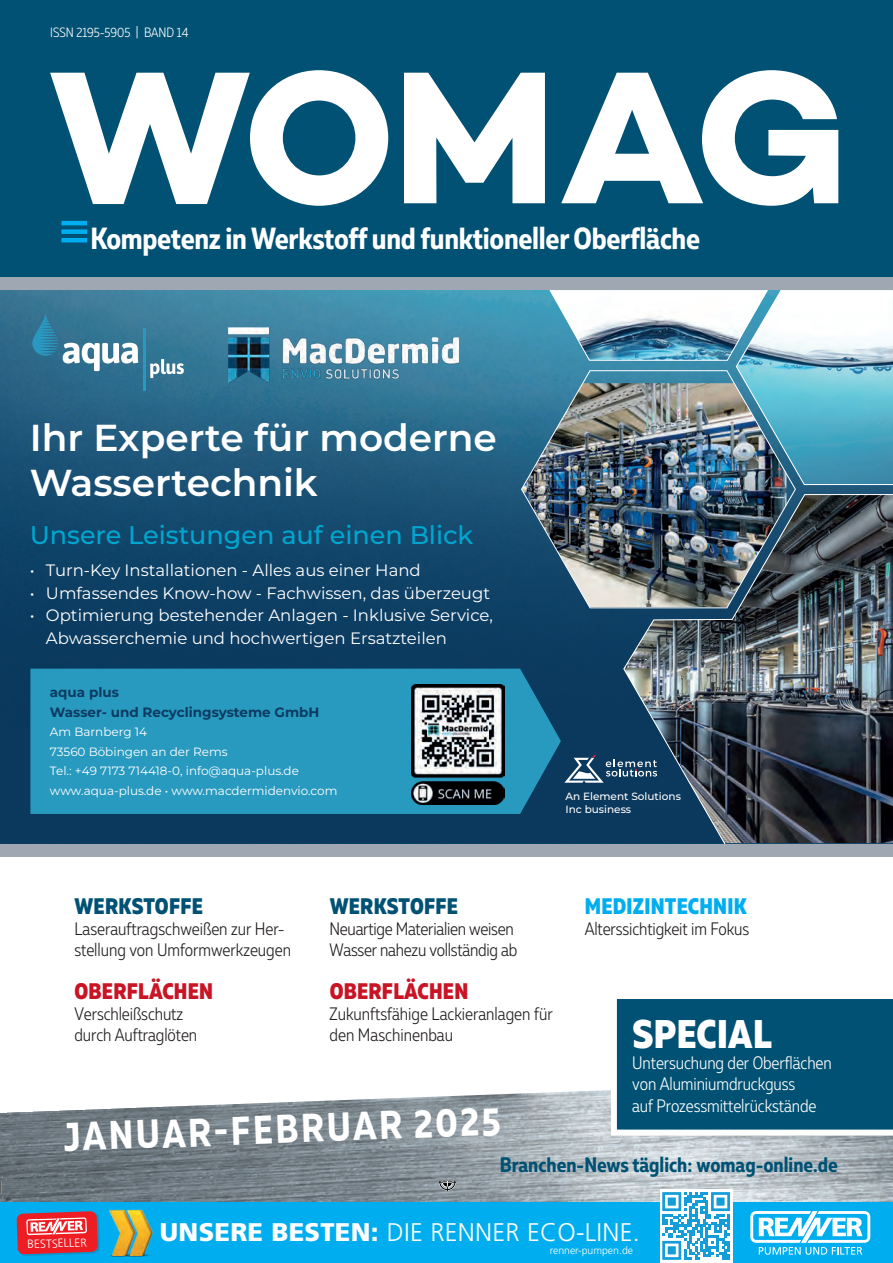
<style>
.page{position:relative;width:893px;height:1263px;background:#fff}
.page>*{position:absolute;margin:0;border:0;box-sizing:border-box;transform-origin:0 0}
.t1{font:700 39.9px "Muller Narrow";color:#fff}
.t2{font:800 39.9px "Muller Narrow";letter-spacing:.01em;color:#fff}
.t3{font:600 37.5px/45px "Montserrat";color:#fff}
.t4{font:700 30.6px "Muller Narrow";letter-spacing:-.01em;color:#fff}
.t5{font:300 25.5px "Frutiger LT Pro";letter-spacing:.01em;color:#fff}
.t6{font:500 25.5px "Montserrat";color:#00a6cf}
.t7{font:800 22.5px "Muller Narrow";letter-spacing:.01em;color:#c91425}
.t8{font:800 22.5px "Muller Narrow";letter-spacing:.01em;color:#005173}
.t9{font:800 22.5px "Muller Narrow";letter-spacing:.01em;color:#00aeef}
.t10{font:700 21px "Muller Narrow";color:#005173}
.t11{font:300 18px/21.3px "Muller Narrow";letter-spacing:-.005em;color:#231f20}
.t12{font:300 18px/21.3px "Muller Narrow";letter-spacing:-.005em;color:#fff}
.t13{font:16.5px/22.5px "Montserrat";color:#fff}
.t14{font:700 13.5px/19.5px "Montserrat";color:#0d3b61}
.t15{font:300 13.5px "Muller Narrow";color:#fff}
.t16{font:12px/19.5px "Montserrat";color:#fff}
.t17{font:300 12px "Frutiger LT Pro";color:#fff}
.t18{font:500 10.5px/12.6px "Montserrat";color:#fff}
.t19{font:300 10.5px "Frutiger LT Pro";color:#fff}
.s1{font-weight:900}
</style>
<div class="page">
<div style="left:0;top:0;width:893px;height:278px;background:#005173"></div>
<img style="left:0;top:1090px;width:893px;height:112px">
<div style="left:0;top:277px;width:893px;height:14px;background:#9fa7b2"></div>
<div style="left:0;top:843px;width:893px;height:13px;background:#9fa7b2"></div>
<hr style="left:61px;top:221px;width:26px;height:4px;background:#00aeef">
<hr style="left:61px;top:238px;width:26px;height:4px;background:#00aeef">
<div style="left:61px;top:229px;width:26px;height:5px;background:#00aeef"></div>
<svg style="left:608px;top:999px;width:285px;height:139px;background:#155f7e"></svg>
<svg style="left:50px;top:70px;width:788px;height:136px;fill:#fff"></svg>
<div style="left:0;top:1202px;width:893px;height:61px;background:#00aeef"></div>
<svg style="left:750px;top:1211px;width:120px;height:44px"></svg>
<img style="left:109px;top:1209px;width:45px;height:48px">
<div style="left:18px;top:1212px;width:81px;height:44px;background:#231f20;opacity:.15"></div>
<svg style="left:17px;top:1211px;width:81px;height:43px;background:#de4852"></svg>
<div style="left:660px;top:1189px;width:72px;height:74px;background:#fff"></div>
<svg style="left:662px;top:1192px;width:68px;height:68px"></svg>
<div style="left:668px;top:1246px;width:8px;height:8px;background:#149dd9"></div>
<svg style="left:0;top:1181px;width:2px;height:12px"></svg>
<svg style="left:892px;top:1181px;width:1px;height:12px"></svg>
<svg style="left:438px;top:1181px;width:18px;height:10px"></svg>
<img style="left:0;top:290px;width:546px;height:107px">
<div style="left:0;top:730px;width:893px;height:113px;background:#0b385d"></div>
<svg style="left:0;top:397px;width:893px;height:333px;background:#154b6f"></svg>
<div style="left:30px;top:669px;width:531px;height:145px;background:#289abf"></div>
<img style="left:623px;top:494px;width:270px;height:349px">
<img style="left:521px;top:370px;width:275px;height:238px">
<svg style="left:564px;top:755px;width:93px;height:28px"></svg>
<img style="left:411px;top:684px;width:93px;height:120px">
<img style="left:228px;top:327px;width:231px;height:55px">
<svg style="left:150px;top:359px;width:34px;height:19px"></svg>
<hr style="left:143px;top:328px;width:2px;height:62px;background:#2a99c1">
<svg style="left:32px;top:314px;width:106px;height:57px;background:#558da8"></svg>
<img style="left:546px;top:290px;width:347px;height:195px">
<p class="t15" style="left:50px;top:24px;width:140px">ISSN 2195-5905 | BAND 14</p>
<h3 class="t4" style="left:90px;top:219px;width:611px">Kompetenz in Werkstoff und funktioneller Oberfläche</h3>
<h2 class="t3" style="left:30px;top:414px;width:469px">Ihr Experte für moderne<br>Wassertechnik</h2>
<h3 class="t6" style="left:30px;top:518px;width:445px">Unsere Leistungen auf einen Blick</h3>
<p class="t13" style="left:30px;top:559px;width:393px">• Turn-Key Installationen - Alles aus einer Hand</p>
<p class="t13" style="left:30px;top:581px;width:462px">• Umfassendes Know-how - Fachwissen, das überzeugt</p>
<p class="t13" style="left:46px;top:604px;width:449px;text-indent:-16px">• Optimierung bestehender Anlagen - Inklusive Service,<br>Abwasserchemie und hochwertigen Ersatzteilen</p>
<p class="t14" style="left:50px;top:682px;width:271px">aqua plus<br>Wasser- und Recyclingsysteme GmbH</p>
<p class="t16" style="left:50px;top:722px;width:289px">Am Barnberg 14<br>73560 Böbingen an der Rems<br>Tel.: +49 7173 714418-0, info@aqua-plus.de www.aqua-plus.de • www.macdermidenvio.com</p>
<p class="t18" style="left:565px;top:790px;width:117px">An Element Solutions<br>Inc business</p>
<p class="t8" style="left:75px;top:892px;width:130px">WERKSTOFFE</p>
<p class="t8" style="left:330px;top:892px;width:130px">WERKSTOFFE</p>
<p class="t9" style="left:585px;top:892px;width:163px">MEDIZINTECHNIK</p>
<p class="t11" style="left:74px;top:917px;width:218px">Laserauftragschweißen zur Her&shy;stellung von Umformwerkzeugen</p>
<p class="t11" style="left:330px;top:917px;width:189px">Neuartige Materialien weisen<br>Wasser nahezu vollständig ab</p>
<p class="t11" style="left:585px;top:917px;width:166px">Alterssichtigkeit im Fokus</p>
<p class="t7" style="left:75px;top:977px;width:140px">OBERFLÄCHEN</p>
<p class="t7" style="left:330px;top:977px;width:140px">OBERFLÄCHEN</p>
<p class="t11" style="left:74px;top:1003px;width:124px">Verschleißschutz durch Auftraglöten</p>
<p class="t11" style="left:330px;top:1003px;width:225px">Zukunftsfähige Lackieranlagen für den Maschinenbau</p>
<h1 class="t2" style="left:632px;top:1008px;width:141px">SPECIAL</h1>
<p class="t12" style="left:632px;top:1052px;width:201px">Untersuchung der Oberflächen von Aluminiumdruckguss<br>auf Prozessmittelrückstände</p>
<h1 class="t1" style="left:63px;top:1112px;width:439px;rotate:-2deg">JANUAR-FEBRUAR 2025</h1>
<p class="t17" style="left:27px;top:1237px;width:61px;rotate:-2deg">BESTSELLER</p>
<p class="t10" style="left:500px;top:1151px;width:339px">Branchen-News täglich: womag-online.de</p>
<h3 class="t5" style="left:160px;top:1217px;width:481px"><span class="s1">UNSERE BESTEN:</span> DIE RENNER ECO-LINE.</h3>
<p class="t19" style="left:550px;top:1244px;width:85px">renner-pumpen.de</p>
</div>
